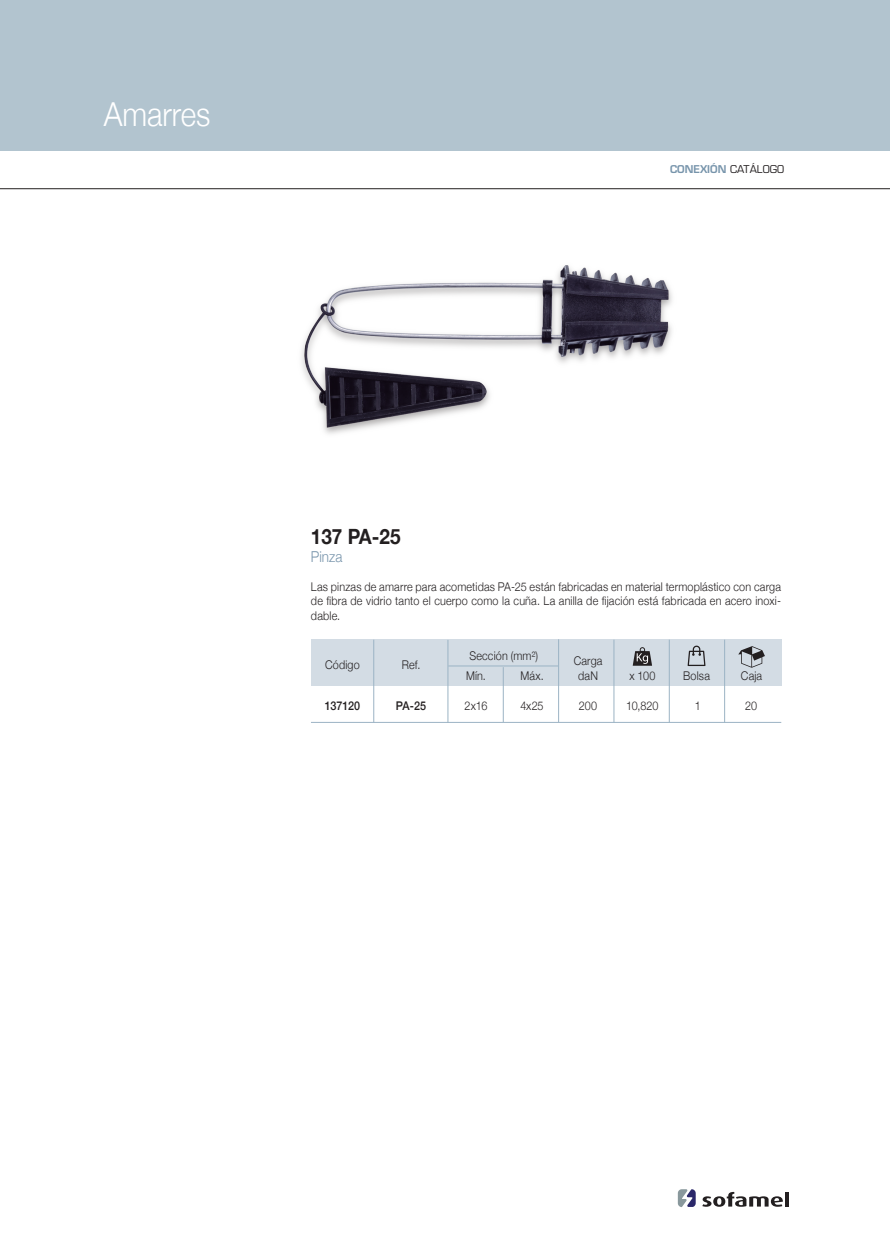
<style>
.page{position:relative;width:890px;height:1260px;background:#fff}
.page>*{position:absolute;margin:0;border:0;box-sizing:border-box;transform-origin:0 0}
.t1{font:300 33px "Helvetica Neue";color:#fff;scale:.9 1}
.t2{font:700 21px "Helvetica Neue";color:#231f20;scale:.9 1}
.t3{font:300 15px "Helvetica Neue";color:#7794ab;scale:.9 1}
.t4{font:300 12px/14.4px "Helvetica Neue";letter-spacing:.015em;color:#231f20;text-align:justify;scale:.9 1}
.t5{font:500 12px "Helvetica Neue";letter-spacing:.005em;color:#231f20;scale:.9 1}
.t6{font:600 10.5px "Eurostile";color:#7794ab}
.s1{font-weight:400;color:#231f20}
</style>
<div class="page">
<div style="left:0;top:0;width:890px;height:150px;background:#b2c4cf"></div>
<svg style="left:702px;top:1191px;width:81px;height:15px"></svg>
<hr style="left:785px;top:1191px;width:4px;height:15px;background:#231f20">
<svg style="left:678px;top:1189px;width:18px;height:17px"></svg>
<img style="left:301px;top:265px;width:371px;height:169px">
<div style="left:311px;top:639px;width:470px;height:46px;background:#d3dce4"></div>
<hr style="left:448px;top:665px;width:110px;height:1px;background:#9bb3c4">
<hr style="left:373px;top:639px;width:1px;height:83px;background:#9bb3c4">
<hr style="left:724px;top:639px;width:1px;height:83px;background:#9bb3c4">
<hr style="left:669px;top:639px;width:1px;height:83px;background:#9bb3c4">
<hr style="left:613px;top:639px;width:1px;height:83px;background:#9bb3c4">
<hr style="left:558px;top:639px;width:1px;height:83px;background:#9bb3c4">
<hr style="left:447px;top:639px;width:1px;height:83px;background:#9bb3c4">
<hr style="left:503px;top:667px;width:1px;height:55px;background:#9bb3c4">
<svg style="left:687px;top:645px;width:18px;height:21px"></svg>
<svg style="left:633px;top:647px;width:19px;height:18px"></svg>
<hr style="left:311px;top:722px;width:470px;height:1px;background:#9bb3c4">
<svg style="left:738px;top:646px;width:27px;height:21px"></svg>
<hr style="left:0;top:188px;width:890px;height:1px;background:#231f20">
<h1 class="t1" style="left:104px;top:87px;width:120px">Amarres</h1>
<p class="t6" style="left:670px;top:162px;width:116px">CONEXIÓN <span class="s1">CATÁLOGO</span></p>
<h2 class="t2" style="left:311px;top:520px;width:101px">137 PA-25</h2>
<p class="t3" style="left:311px;top:544px;width:37px">Pinza</p>
<p class="t4" style="left:311px;top:578px;width:524px">Las pinzas de amarre para acometidas PA-25 están fabricadas en material termoplástico con carga de fibra de vidrio tanto el cuerpo como la cuña. La anilla de fijación está fabricada en acero inoxi&shy;dable.</p>
<p class="t4" style="left:402px;top:657px;width:22px">Ref.</p>
<p class="t4" style="left:466px;top:644px;width:82px;line-height:20.1px">Sección (mm²)<br>Mín.</p>
<p class="t4" style="left:325px;top:657px;width:40px">Código</p>
<p class="t4" style="left:574px;top:652px;width:33px;line-height:15px;text-align:center">Carga daN</p>
<p class="t4" style="left:520px;top:667px;width:27px">Máx.</p>
<p class="t4" style="left:629px;top:667px;width:30px">x 100</p>
<p class="t4" style="left:683px;top:667px;width:31px">Bolsa</p>
<p class="t5" style="left:325px;top:695px;width:41px">137120</p>
<p class="t5" style="left:396px;top:695px;width:35px">PA-25</p>
<p class="t4" style="left:464px;top:697px;width:27px">2x16</p>
<p class="t4" style="left:520px;top:697px;width:27px">4x25</p>
<p class="t4" style="left:579px;top:697px;width:22px">200</p>
<p class="t4" style="left:626px;top:697px;width:38px">10,820</p>
<p class="t4" style="left:695px;top:697px;width:8px">1</p>
<p class="t4" style="left:741px;top:668px;width:25px">Caja</p>
<p class="t4" style="left:745px;top:697px;width:15px">20</p>
</div>
